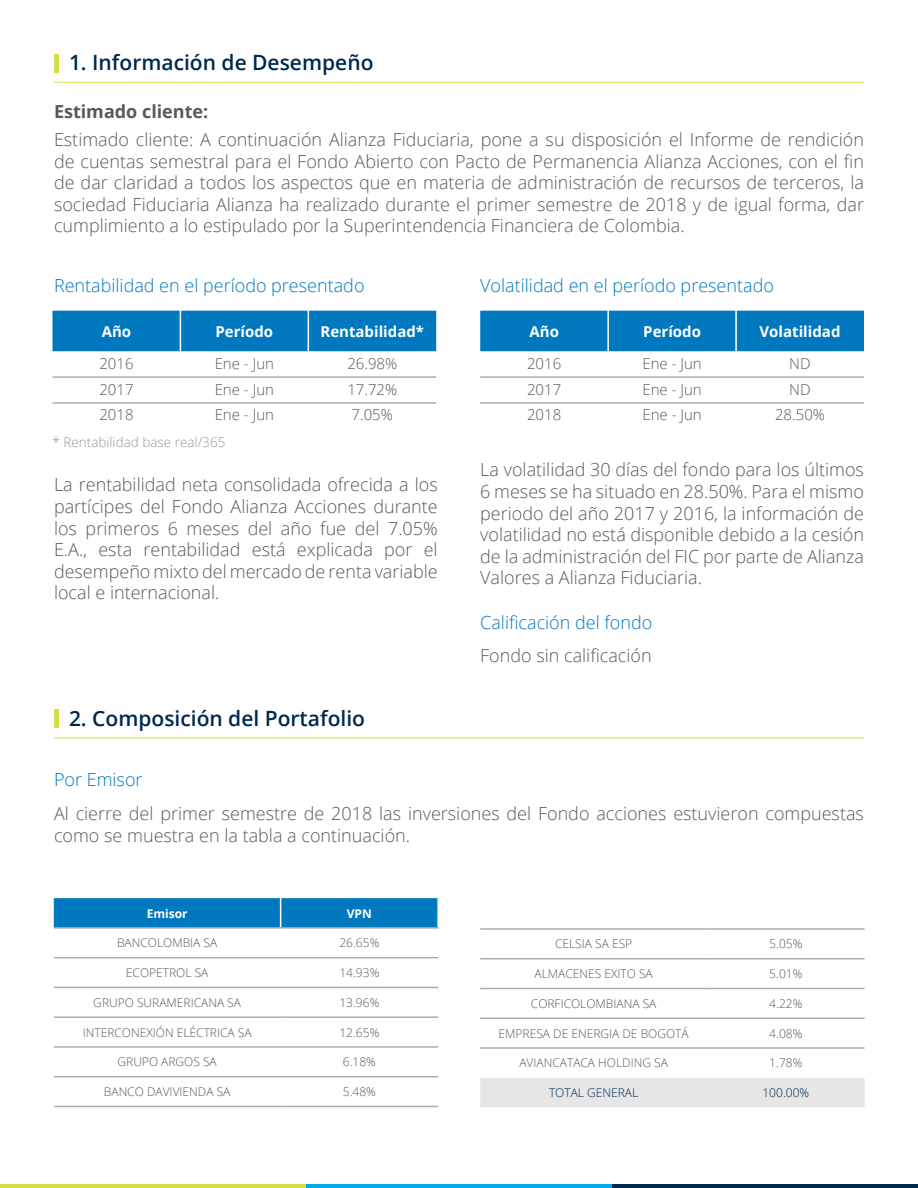
<style>
.page{position:relative;width:918px;height:1188px;background:#fff}
.page>*{position:absolute;margin:0;border:0;box-sizing:border-box;transform-origin:0 0}
.t1{font:600 21px "Open Sans";color:#00294f}
.t2{font:300 18px/21.6px "Open Sans";color:#59595c;text-align:justify}
.t3{font:300 18px "Open Sans";color:#0078bf}
.t4{font:700 18px "Open Sans";color:#59595c}
.t5{font:300 15px "Open Sans";color:#59595c}
.t6{font:700 15px "Open Sans";color:#fff}
.t7{font:300 13.5px "Open Sans";color:#95979a}
.t8{font:300 12px "Open Sans";color:#59595c}
.t9{font:300 12px "Open Sans";color:#00294f}
.t10{font:700 12px "Open Sans";color:#fff}
</style>
<div class="page">
<hr style="left:0;top:1184px;width:306px;height:4px;background:#d4de45">
<hr style="left:306px;top:1184px;width:306px;height:4px;background:#00abe8">
<hr style="left:612px;top:1184px;width:306px;height:4px;background:#00294f">
<div style="left:52px;top:311px;width:384px;height:40px;background:#0078bf"></div>
<hr style="left:308px;top:311px;width:1px;height:40px;background:#fff">
<hr style="left:180px;top:311px;width:1px;height:40px;background:#fff">
<hr style="left:52px;top:402px;width:128px;height:2px;background:#acacad">
<hr style="left:180px;top:402px;width:128px;height:2px;background:#acacad">
<hr style="left:308px;top:402px;width:128px;height:2px;background:#acacad">
<hr style="left:52px;top:376px;width:128px;height:2px;background:#acacad">
<hr style="left:180px;top:376px;width:128px;height:2px;background:#acacad">
<hr style="left:308px;top:376px;width:128px;height:2px;background:#acacad">
<div style="left:480px;top:311px;width:384px;height:40px;background:#0078bf"></div>
<hr style="left:607px;top:311px;width:2px;height:40px;background:#fff">
<hr style="left:480px;top:402px;width:128px;height:2px;background:#acacad">
<hr style="left:608px;top:402px;width:128px;height:2px;background:#acacad">
<hr style="left:736px;top:402px;width:128px;height:2px;background:#acacad">
<hr style="left:480px;top:376px;width:128px;height:2px;background:#acacad">
<hr style="left:608px;top:376px;width:128px;height:2px;background:#acacad">
<hr style="left:736px;top:376px;width:128px;height:2px;background:#acacad">
<hr style="left:735px;top:311px;width:2px;height:40px;background:#fff">
<div style="left:54px;top:54px;width:5px;height:18px;background:#d4de45"></div>
<hr style="left:54px;top:82px;width:810px;height:1px;background:#d4de45">
<div style="left:54px;top:710px;width:5px;height:18px;background:#d4de45"></div>
<hr style="left:54px;top:738px;width:810px;height:1px;background:#d4de45">
<div style="left:54px;top:898px;width:384px;height:29px;background:#0078bf"></div>
<hr style="left:54px;top:927px;width:227px;height:2px;background:#acacad">
<hr style="left:281px;top:927px;width:158px;height:2px;background:#acacad">
<hr style="left:54px;top:957px;width:227px;height:1px;background:#acacad">
<hr style="left:281px;top:957px;width:157px;height:1px;background:#acacad">
<hr style="left:54px;top:987px;width:227px;height:1px;background:#acacad">
<hr style="left:281px;top:987px;width:157px;height:1px;background:#acacad">
<hr style="left:54px;top:1016px;width:227px;height:2px;background:#acacad">
<hr style="left:281px;top:1016px;width:157px;height:2px;background:#acacad">
<hr style="left:54px;top:1046px;width:227px;height:2px;background:#acacad">
<hr style="left:281px;top:1046px;width:157px;height:2px;background:#acacad">
<hr style="left:54px;top:1076px;width:227px;height:1px;background:#acacad">
<hr style="left:281px;top:1076px;width:157px;height:1px;background:#acacad">
<hr style="left:54px;top:1106px;width:227px;height:1px;background:#acacad">
<hr style="left:281px;top:1106px;width:157px;height:1px;background:#acacad">
<div style="left:480px;top:1078px;width:385px;height:30px;background:#e6e6e7"></div>
<hr style="left:480px;top:928px;width:227px;height:2px;background:#acacad">
<hr style="left:707px;top:928px;width:158px;height:2px;background:#acacad">
<hr style="left:480px;top:958px;width:227px;height:1px;background:#acacad">
<hr style="left:707px;top:958px;width:158px;height:1px;background:#acacad">
<hr style="left:480px;top:988px;width:227px;height:1px;background:#acacad">
<hr style="left:707px;top:988px;width:158px;height:1px;background:#acacad">
<hr style="left:480px;top:1018px;width:227px;height:1px;background:#acacad">
<hr style="left:707px;top:1018px;width:158px;height:1px;background:#acacad">
<hr style="left:480px;top:1047px;width:227px;height:2px;background:#acacad">
<hr style="left:707px;top:1047px;width:158px;height:2px;background:#acacad">
<p class="t1" style="left:69px;top:48px;width:306px">1. Información de Desempeño</p>
<p class="t4" style="left:54px;top:99px;width:156px">Estimado cliente:</p>
<p class="t2" style="left:54px;top:128px;width:812px">Estimado cliente: A continuación Alianza Fiduciaria, pone a su disposición el Informe de rendición de cuentas semestral para el Fondo Abierto con Pacto de Permanencia Alianza Acciones, con el fin de dar claridad a todos los aspectos que en materia de administración de recursos de terceros, la sociedad Fiduciaria Alianza ha realizado durante el primer semestre de 2018 y de igual forma, dar cumplimiento a lo estipulado por la Superintendencia Financiera de Colombia.</p>
<p class="t3" style="left:54px;top:273px;width:312px">Rentabilidad en el período presentado</p>
<p class="t3" style="left:480px;top:273px;width:295px">Volatilidad en el período presentado</p>
<p class="t6" style="left:102px;top:321px;width:31px">Año</p>
<p class="t6" style="left:215px;top:321px;width:59px">Período</p>
<p class="t6" style="left:320px;top:321px;width:105px">Rentabilidad*</p>
<p class="t5" style="left:99px;top:353px;width:36px">2016</p>
<p class="t5" style="left:215px;top:353px;width:61px">Ene - Jun</p>
<p class="t5" style="left:347px;top:353px;width:51px">26.98%</p>
<p class="t5" style="left:99px;top:379px;width:36px">2017</p>
<p class="t5" style="left:215px;top:379px;width:61px">Ene - Jun</p>
<p class="t5" style="left:347px;top:379px;width:51px">17.72%</p>
<p class="t5" style="left:99px;top:405px;width:36px">2018</p>
<p class="t5" style="left:215px;top:405px;width:61px">Ene - Jun</p>
<p class="t5" style="left:352px;top:405px;width:43px">7.05%</p>
<p class="t7" style="left:52px;top:433px;width:174px">* Rentabilidad base real/365</p>
<p class="t2" style="left:54px;top:474px;width:385px">La rentabilidad neta consolidada ofrecida a los partícipes del Fondo Alianza Acciones durante los primeros 6 meses del año fue del 7.05% E.A., esta rentabilidad está explicada por el desempeño mixto del mercado de renta variable local e internacional.</p>
<p class="t1" style="left:69px;top:704px;width:298px">2. Composición del Portafolio</p>
<p class="t3" style="left:54px;top:767px;width:90px">Por Emisor</p>
<p class="t6" style="left:529px;top:321px;width:31px">Año</p>
<p class="t6" style="left:643px;top:321px;width:59px">Período</p>
<p class="t6" style="left:760px;top:321px;width:82px">Volatilidad</p>
<p class="t5" style="left:527px;top:353px;width:36px">2016</p>
<p class="t5" style="left:642px;top:353px;width:61px">Ene - Jun</p>
<p class="t5" style="left:789px;top:353px;width:23px">ND</p>
<p class="t5" style="left:527px;top:379px;width:36px">2017</p>
<p class="t5" style="left:642px;top:379px;width:61px">Ene - Jun</p>
<p class="t5" style="left:789px;top:379px;width:23px">ND</p>
<p class="t5" style="left:527px;top:405px;width:36px">2018</p>
<p class="t5" style="left:642px;top:405px;width:61px">Ene - Jun</p>
<p class="t5" style="left:775px;top:405px;width:51px">28.50%</p>
<p class="t2" style="left:480px;top:459px;width:385px">La volatilidad 30 días del fondo para los últimos 6 meses se ha situado en 28.50%. Para el mismo periodo del año 2017 y 2016, la información de volatilidad no está disponible debido a la cesión de la administración del FIC por parte de Alianza Valores a Alianza Fiduciaria.</p>
<p class="t3" style="left:480px;top:610px;width:174px">Calificación del fondo</p>
<p class="t2" style="left:480px;top:644px;width:173px">Fondo sin calificación</p>
<p class="t2" style="left:54px;top:803px;width:812px">Al cierre del primer semestre de 2018 las inversiones del Fondo acciones estuvieron compuestas como se muestra en la tabla a continuación.</p>
<p class="t10" style="left:147px;top:905px;width:43px">Emisor</p>
<p class="t10" style="left:347px;top:905px;width:27px">VPN</p>
<p class="t8" style="left:117px;top:935px;width:102px">BANCOLOMBIA SA</p>
<p class="t8" style="left:339px;top:935px;width:41px">26.65%</p>
<p class="t8" style="left:126px;top:965px;width:84px">ECOPETROL SA</p>
<p class="t8" style="left:339px;top:965px;width:41px">14.93%</p>
<p class="t8" style="left:93px;top:994px;width:149px">GRUPO SURAMERICANA SA</p>
<p class="t8" style="left:339px;top:994px;width:41px">13.96%</p>
<p class="t8" style="left:83px;top:1024px;width:170px">INTERCONEXIÓN ELÉCTRICA SA</p>
<p class="t8" style="left:339px;top:1024px;width:41px">12.65%</p>
<p class="t8" style="left:118px;top:1054px;width:101px">GRUPO ARGOS SA</p>
<p class="t8" style="left:343px;top:1054px;width:35px">6.18%</p>
<p class="t8" style="left:104px;top:1084px;width:128px">BANCO DAVIVIENDA SA</p>
<p class="t8" style="left:343px;top:1084px;width:35px">5.48%</p>
<p class="t8" style="left:555px;top:936px;width:79px">CELSIA SA ESP</p>
<p class="t8" style="left:769px;top:936px;width:35px">5.05%</p>
<p class="t8" style="left:535px;top:966px;width:120px">ALMACENES EXITO SA</p>
<p class="t8" style="left:769px;top:966px;width:35px">5.01%</p>
<p class="t8" style="left:531px;top:995px;width:127px">CORFICOLOMBIANA SA</p>
<p class="t8" style="left:769px;top:995px;width:35px">4.22%</p>
<p class="t8" style="left:499px;top:1025px;width:192px">EMPRESA DE ENERGIA DE BOGOTÁ</p>
<p class="t8" style="left:769px;top:1025px;width:35px">4.08%</p>
<p class="t8" style="left:519px;top:1055px;width:150px">AVIANCATACA HOLDING SA</p>
<p class="t8" style="left:769px;top:1055px;width:35px">1.78%</p>
<p class="t9" style="left:549px;top:1085px;width:91px">TOTAL GENERAL</p>
<p class="t9" style="left:762px;top:1085px;width:48px">100.00%</p>
</div>
